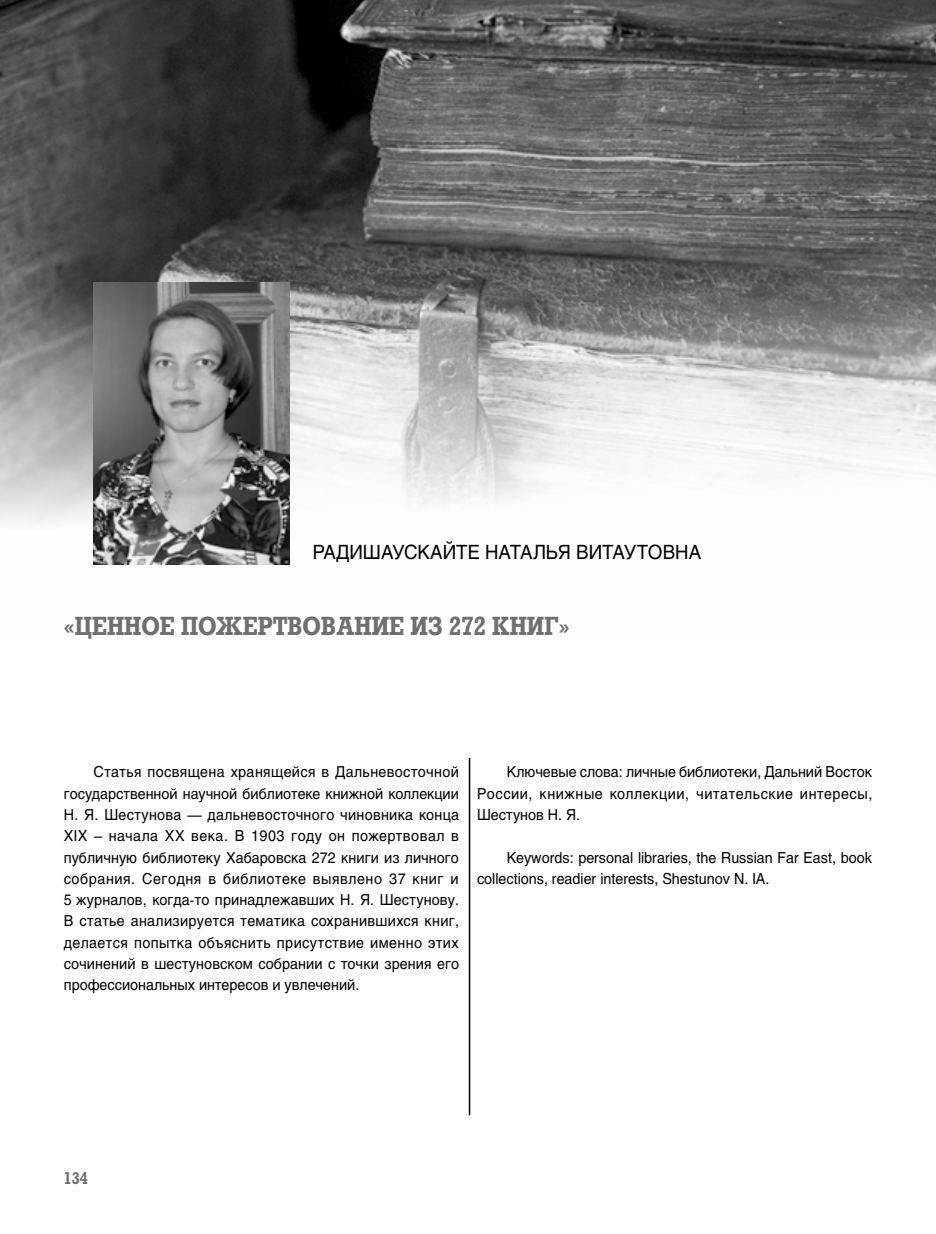
<style>
.page{position:relative;width:936px;height:1234px;background:#fff}
.page>*{position:absolute;margin:0;border:0;box-sizing:border-box;transform-origin:0 0}
.t1{font:700 25.5px "Rodeo";color:#706f6f;scale:.9 1}
.t2{font:19.5px "Helios";color:#000;scale:.95 1}
.t3{font:700 16.5px "Rodeo";color:#706f6f;scale:.9 1}
.t4{font:15px/21.3px "Helios";color:#000;text-align:justify;scale:.95 1}
</style>
<div class="page">
<img style="left:0;top:0;width:935px;height:565px">
<hr style="left:469px;top:757px;width:1px;height:357px;background:#000">
<img style="left:94px;top:282px;width:195px;height:282px">
<h2 class="t2" style="left:313px;top:540px;width:410px">РАДИШАУСКАЙТЕ НАТАЛЬЯ ВИТАУТОВНА</h2>
<h1 class="t1" style="left:64px;top:610px;width:563px">«ЦЕННОЕ ПОЖЕРТВОВАНИЕ ИЗ 272 КНИГ»</h1>
<p class="t4" style="left:64px;top:761px;width:417px;text-indent:30px">Статья посвящена хранящейся в Дальневосточной государственной научной библиотеке книжной коллекции Н. Я. Шестунова — дальневосточного чиновника конца XIX – начала XX века. В 1903 году он пожертвовал в публичную библиотеку Хабаровска 272 книги из личного собрания. Сегодня в библиотеке выявлено 37 книг и 5 журналов, когда-то принадлежавших Н. Я. Шестунову.<br>В статье анализируется тематика сохранившихся книг, делается попытка объяснить присутствие именно этих сочинений в шестуновском собрании с точки зрения его профессиональных интересов и увлечений.</p>
<p class="t4" style="left:477px;top:761px;width:417px;text-indent:30px">Ключевые слова: личные библиотеки, Дальний Восток России, книжные коллекции, читательские интересы, Шестунов Н. Я.</p>
<p class="t4" style="left:477px;top:846px;width:417px;text-indent:30px">Keywords: personal libraries, the Russian Far East, book collections, readier interests, Shestunov N. IA.</p>
<p class="t3" style="left:64px;top:1167px;width:28px">134</p>
</div>
